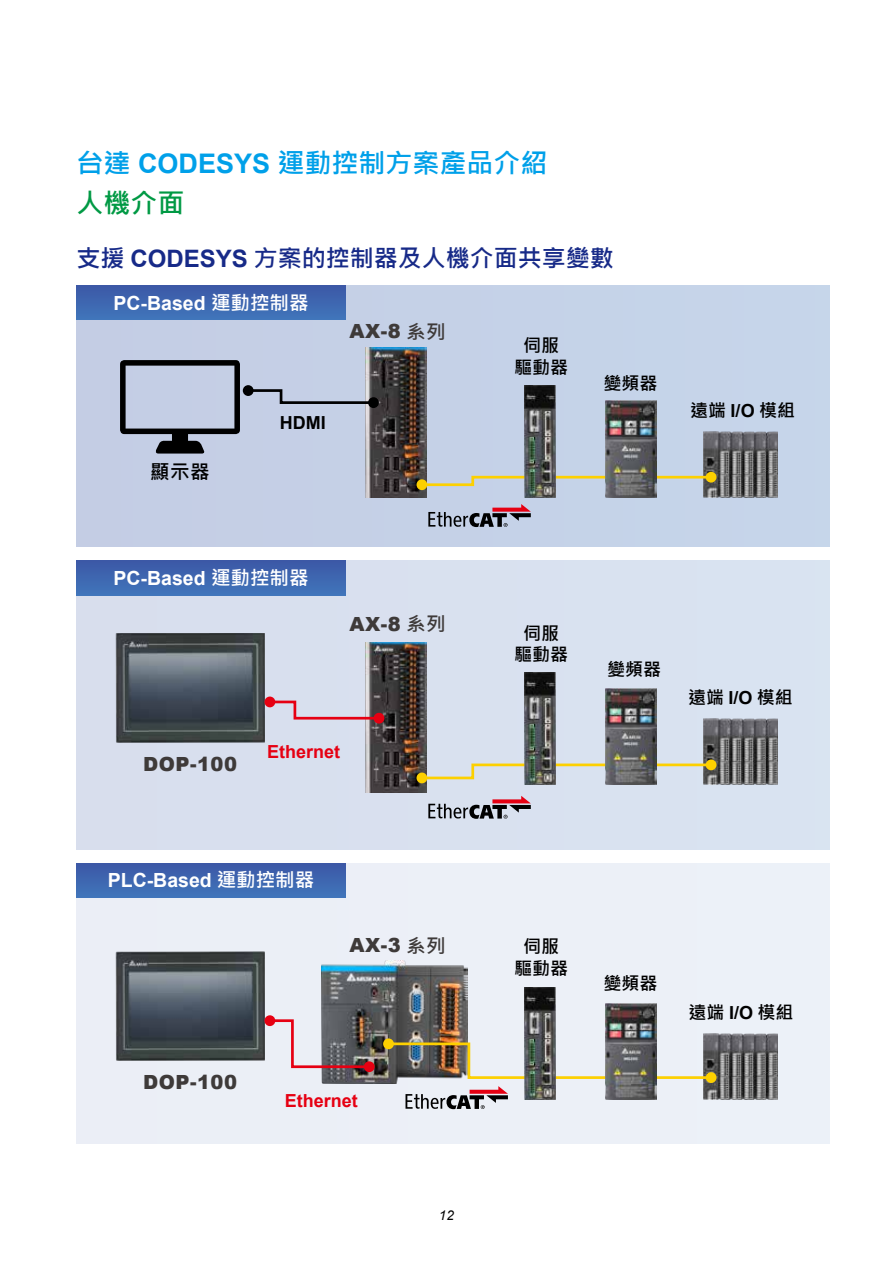
<style>
.page{position:relative;width:893px;height:1263px;background:#fff}
.page>*{position:absolute;margin:0;border:0;box-sizing:border-box;transform-origin:0 0}
.t1{font:700 27px "Microsoft Jheng Hei";color:#00a0e9}
.t2{font:700 27px "Microsoft Jheng Hei";color:#094}
.t3{font:700 24px "Microsoft Jheng Hei";color:#172a88}
.t4{font:700 19.5px "Arial";color:#fff}
.t5{font:900 19.5px "Arial";letter-spacing:.025em;color:#3e3a39}
.t6{font:700 19.5px "Microsoft Jheng Hei";color:#000}
.t7{font:700 18px/21.6px "Microsoft Jheng Hei";color:#000;text-align:center}
.t8{font:700 18px "Arial";color:#e60012}
.t9{font:700 18px "Arial";color:#000}
.t10{font:italic 13.5px "Arial";color:#000}
.s1{font-family:"Arial"}
.s2{font-family:"Microsoft Jheng Hei"}
.s3{font-family:"Microsoft Jheng Hei";font-weight:700}
</style>
<div class="page">
<div style="left:77px;top:286px;width:752px;height:260px;background:#c5d2e8"></div>
<div style="left:77px;top:561px;width:752px;height:288px;background:#d9e1ef"></div>
<div style="left:77px;top:864px;width:752px;height:280px;background:#ecf0f7"></div>
<img style="left:366px;top:348px;width:60px;height:149px">
<img style="left:366px;top:642px;width:60px;height:150px">
<img style="left:704px;top:1033px;width:73px;height:67px">
<img style="left:116px;top:633px;width:148px;height:109px">
<img style="left:116px;top:951px;width:148px;height:109px">
<svg style="left:120px;top:360px;width:256px;height:93px"></svg>
<div style="left:368px;top:397px;width:11px;height:11px;background:#000;border-radius:50%"></div>
<div style="left:243px;top:385px;width:11px;height:11px;background:#000;border-radius:50%"></div>
<svg style="left:268px;top:699px;width:114px;height:22px"></svg>
<div style="left:374px;top:713px;width:10px;height:11px;background:#e60012;border-radius:50%"></div>
<div style="left:264px;top:696px;width:11px;height:11px;background:#e60012;border-radius:50%"></div>
<img style="left:704px;top:431px;width:73px;height:66px">
<div style="left:77px;top:286px;width:269px;height:34px;background:linear-gradient(to right,#3e67b1,#3e67b1)"></div>
<div style="left:77px;top:561px;width:269px;height:34px;background:linear-gradient(to right,#3e67b1,#3e67b1)"></div>
<div style="left:77px;top:864px;width:269px;height:34px;background:linear-gradient(to right,#3e67b1,#3e67b1)"></div>
<img style="left:704px;top:719px;width:73px;height:66px">
<svg style="left:419px;top:474px;width:295px;height:13px"></svg>
<div style="left:706px;top:472px;width:10px;height:11px;background:#fdd000;border-radius:50%"></div>
<div style="left:416px;top:479px;width:11px;height:11px;background:#fdd000;border-radius:50%"></div>
<svg style="left:419px;top:762px;width:295px;height:19px"></svg>
<div style="left:706px;top:759px;width:10px;height:11px;background:#fdd000;border-radius:50%"></div>
<div style="left:416px;top:772px;width:11px;height:11px;background:#fdd000;border-radius:50%"></div>
<img style="left:524px;top:385px;width:31px;height:112px">
<img style="left:605px;top:401px;width:51px;height:96px">
<img style="left:524px;top:672px;width:31px;height:113px">
<img style="left:605px;top:688px;width:51px;height:97px">
<svg style="left:428px;top:504px;width:103px;height:23px"></svg>
<svg style="left:428px;top:796px;width:103px;height:23px"></svg>
<svg style="left:405px;top:1086px;width:103px;height:23px"></svg>
<img style="left:322px;top:961px;width:146px;height:122px">
<img style="left:386px;top:1041px;width:328px;height:39px">
<div style="left:706px;top:1072px;width:10px;height:11px;background:#fdd000;border-radius:50%"></div>
<div style="left:383px;top:1038px;width:11px;height:11px;background:#fdd000;border-radius:50%"></div>
<img style="left:524px;top:987px;width:31px;height:113px">
<img style="left:605px;top:1003px;width:51px;height:97px">
<svg style="left:269px;top:1018px;width:103px;height:51px"></svg>
<div style="left:364px;top:1061px;width:11px;height:11px;background:#e60012;border-radius:50%"></div>
<div style="left:264px;top:1015px;width:11px;height:11px;background:#e60012;border-radius:50%"></div>
<h1 class="t1" style="left:77px;top:146px;width:473px">台達 <span class="s1">CODESYS</span> 運動控制方案產品介紹</h1>
<h1 class="t2" style="left:77px;top:186px;width:110px">人機介面</h1>
<h2 class="t3" style="left:77px;top:243px;width:539px">支援 <span class="s1">CODESYS</span> 方案的控制器及人機介面共享變數</h2>
<p class="t4" style="left:114px;top:290px;width:197px">PC-Based <span class="s2">運動控制器</span></p>
<p class="t5" style="left:350px;top:317px;width:98px">AX-8 <span class="s3">系列</span></p>
<p class="t6" style="left:150px;top:459px;width:61px">顯示器</p>
<p class="t9" style="left:280px;top:410px;width:47px">HDMI</p>
<p class="t7" style="left:514px;top:335px;width:55px">伺服驅動器</p>
<p class="t7" style="left:604px;top:373px;width:55px">變頻器</p>
<p class="t7" style="left:690px;top:400px;width:106px">遠端 <span class="s1">I/O</span> 模組</p>
<p class="t4" style="left:114px;top:564px;width:197px">PC-Based <span class="s2">運動控制器</span></p>
<p class="t5" style="left:350px;top:610px;width:98px">AX-8 <span class="s3">系列</span></p>
<p class="t5" style="left:143px;top:750px;width:95px">DOP-100</p>
<p class="t8" style="left:267px;top:739px;width:75px">Ethernet</p>
<p class="t7" style="left:514px;top:622px;width:55px">伺服驅動器</p>
<p class="t7" style="left:607px;top:658px;width:55px">變頻器</p>
<p class="t7" style="left:688px;top:687px;width:106px">遠端 <span class="s1">I/O</span> 模組</p>
<p class="t4" style="left:108px;top:866px;width:208px">PLC-Based <span class="s2">運動控制器</span></p>
<p class="t5" style="left:350px;top:931px;width:98px">AX-3 <span class="s3">系列</span></p>
<p class="t5" style="left:143px;top:1068px;width:95px">DOP-100</p>
<p class="t8" style="left:285px;top:1088px;width:75px">Ethernet</p>
<p class="t7" style="left:514px;top:936px;width:55px">伺服驅動器</p>
<p class="t7" style="left:604px;top:972px;width:55px">變頻器</p>
<p class="t7" style="left:689px;top:1001px;width:106px">遠端 <span class="s1">I/O</span> 模組</p>
<p class="t10" style="left:439px;top:1206px;width:17px">12</p>
</div>
